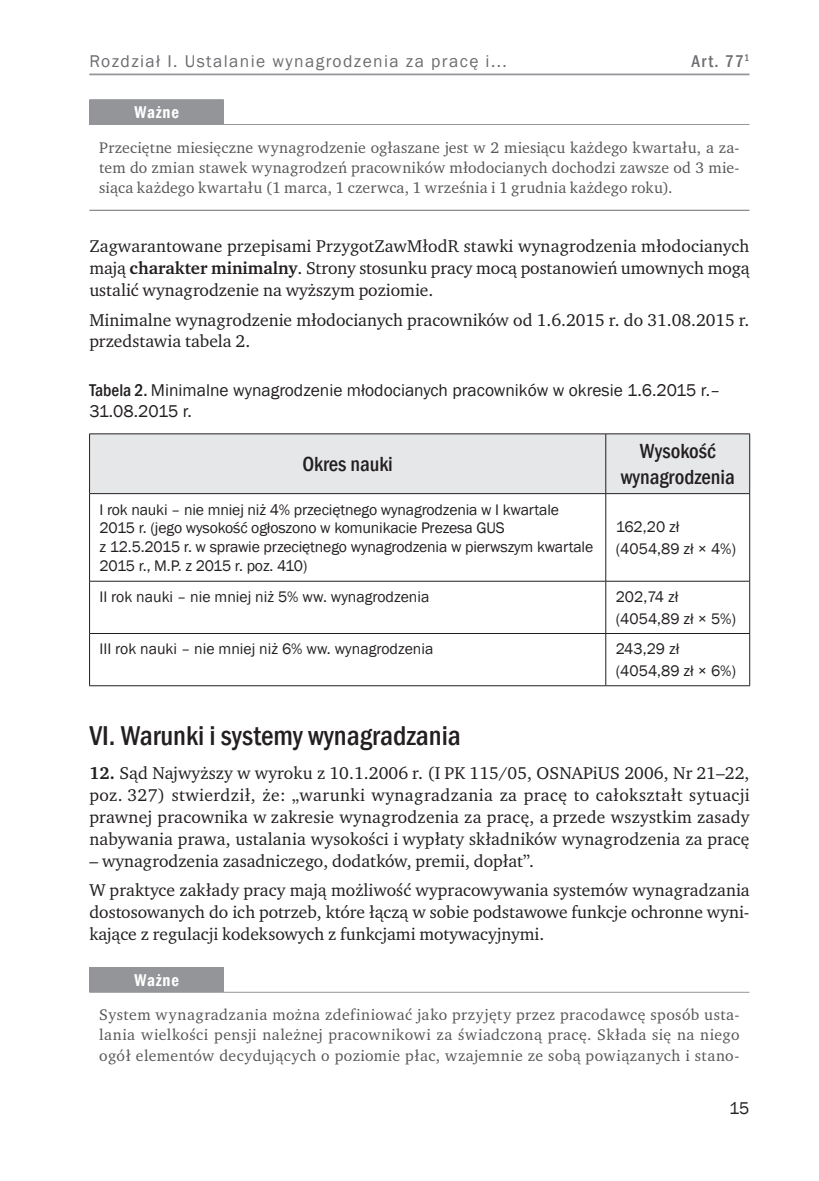
<style>
.page{position:relative;width:819px;height:1181px;background:#fff}
.page>*{position:absolute;margin:0;border:0;box-sizing:border-box;transform-origin:0 0}
.t1{font:500 condensed 28px "Franklin Gothic";color:#231f20}
.t2{font:500 condensed 21px/25.2px "Franklin Gothic";color:#231f20;text-align:center}
.t3{font:17.5px/21.9px "Charter ITC Pro";color:#231f20}
.t4{font:17.5px/21px "Franklin Gothic";color:#231f20}
.t5{font:17.5px "Franklin Gothic";letter-spacing:.08em;color:#6c6d70}
.t6{font:600 condensed 17.5px "Franklin Gothic";letter-spacing:.05em;color:#fff;scale:.95 1}
.t7{font:500 condensed 17.5px "Franklin Gothic";color:#6c6d70}
.t8{font:15.75px/20.1px "Charter ITC Pro";letter-spacing:.025em;color:#57585a;text-align:justify}
.t9{font:15.75px/18.9px "Franklin Gothic";letter-spacing:-.01em;color:#231f20}
.s1{font-weight:700}
.s2{font-weight:500;font-stretch:condensed}
</style>
<div class="page">
<hr style="left:89px;top:74px;width:660px;height:1px;background:#939598">
<hr style="left:89px;top:210px;width:660px;height:1px;background:#6c6d70">
<div style="left:90px;top:100px;width:134px;height:24px;background:#939598"></div>
<hr style="left:89px;top:99px;width:135px;height:1px;background:#939598">
<svg style="left:89px;top:100px;width:1px;height:24px"></svg>
<hr style="left:89px;top:124px;width:135px;height:1px;background:#939598">
<hr style="left:224px;top:124px;width:525px;height:1px;background:#939598">
<div style="left:90px;top:434px;width:659px;height:59px;background:#e6e7e9"></div>
<hr style="left:89px;top:433px;width:516px;height:1px;background:#231f20">
<hr style="left:89px;top:434px;width:1px;height:59px;background:#231f20">
<hr style="left:605px;top:433px;width:144px;height:1px;background:#231f20">
<hr style="left:605px;top:434px;width:1px;height:59px;background:#231f20">
<hr style="left:749px;top:434px;width:1px;height:59px;background:#231f20">
<hr style="left:89px;top:493px;width:516px;height:1px;background:#231f20">
<hr style="left:89px;top:494px;width:1px;height:87px;background:#231f20">
<hr style="left:605px;top:493px;width:144px;height:1px;background:#231f20">
<hr style="left:605px;top:494px;width:1px;height:87px;background:#231f20">
<hr style="left:749px;top:494px;width:1px;height:87px;background:#231f20">
<hr style="left:89px;top:581px;width:516px;height:1px;background:#231f20">
<hr style="left:89px;top:581px;width:1px;height:52px;background:#231f20">
<hr style="left:605px;top:581px;width:144px;height:1px;background:#231f20">
<hr style="left:605px;top:581px;width:1px;height:52px;background:#231f20">
<hr style="left:749px;top:581px;width:1px;height:52px;background:#231f20">
<hr style="left:89px;top:633px;width:516px;height:1px;background:#231f20">
<hr style="left:89px;top:634px;width:1px;height:51px;background:#231f20">
<hr style="left:605px;top:633px;width:144px;height:1px;background:#231f20">
<hr style="left:605px;top:634px;width:1px;height:51px;background:#231f20">
<hr style="left:749px;top:634px;width:1px;height:51px;background:#231f20">
<hr style="left:89px;top:685px;width:516px;height:1px;background:#231f20">
<hr style="left:605px;top:685px;width:144px;height:1px;background:#231f20">
<div style="left:90px;top:967px;width:134px;height:25px;background:#939598"></div>
<hr style="left:89px;top:967px;width:135px;height:1px;background:#939598">
<svg style="left:89px;top:968px;width:1px;height:24px"></svg>
<hr style="left:89px;top:992px;width:135px;height:1px;background:#939598">
<hr style="left:224px;top:992px;width:525px;height:1px;background:#939598">
<p class="t5" style="left:89px;top:50px;width:419px">Rozdział I. Ustalanie wynagrodzenia za pracę i...</p>
<p class="t7" style="left:691px;top:50px;width:60px">Art. 77<sup>1</sup></p>
<p class="t6" style="left:135px;top:101px;width:48px">Ważne</p>
<p class="t8" style="left:99px;top:137px;width:641px">Przeciętne miesięczne wynagrodzenie ogłaszane jest w 2 miesiącu każdego kwartału, a za&shy;tem do zmian stawek wynagrodzeń pracowników młodocianych dochodzi zawsze od 3 mie&shy;siąca każdego kwartału (1 marca, 1 czerwca, 1 września i 1 grudnia każdego roku).</p>
<p class="t3" style="left:89px;top:235px;width:662px;text-align:justify">Zagwarantowane przepisami PrzygotZawMłodR stawki wynagrodzenia młodocianych mają <span class="s1">charakter minimalny</span>. Strony stosunku pracy mocą postanowień umownych mogą ustalić wynagrodzenie na wyższym poziomie.</p>
<p class="t3" style="left:89px;top:308px;width:661px">Minimalne wynagrodzenie młodocianych pracowników od 1.6.2015 r. do 31.08.2015 r. przedstawia tabela 2.</p>
<p class="t4" style="left:89px;top:380px;width:632px"><span class="s2">Tabela 2.</span> Minimalne wynagrodzenie młodocianych pracowników w okresie 1.6.2015 r.–<br>31.08.2015 r.</p>
<p class="t2" style="left:302px;top:451px;width:92px">Okres nauki</p>
<p class="t2" style="left:620px;top:439px;width:116px">Wysokość wynagrodzenia</p>
<p class="t9" style="left:99px;top:500px;width:495px">I rok nauki – nie mniej niż 4% przeciętnego wynagrodzenia w I kwartale 2015 r. (jego wysokość ogłoszono w komunikacie Prezesa GUS<br>z 12.5.2015 r. w sprawie przeciętnego wynagrodzenia w pierwszym kwartale 2015 r., M.P. z 2015 r. poz. 410)</p>
<p class="t9" style="left:615px;top:517px;width:122px;line-height:21.3px">162,20 zł (4054,89 zł × 4%)</p>
<p class="t9" style="left:99px;top:588px;width:331px">II rok nauki – nie mniej niż 5% ww. wynagrodzenia</p>
<p class="t9" style="left:615px;top:586px;width:122px;line-height:21.3px">202,74 zł (4054,89 zł × 5%)</p>
<p class="t9" style="left:99px;top:640px;width:335px">III rok nauki – nie mniej niż 6% ww. wynagrodzenia</p>
<p class="t9" style="left:615px;top:639px;width:122px;line-height:21.3px">243,29 zł (4054,89 zł × 6%)</p>
<h1 class="t1" style="left:89px;top:717px;width:373px">VI. Warunki i systemy wynagradzania</h1>
<p class="t3" style="left:89px;top:762px;width:662px;text-align:justify"><span class="s1">12.</span> Sąd Najwyższy w wyroku z 10.1.2006 r. (I PK 115/05, OSNAPiUS 2006, Nr 21–22, poz. 327) stwierdził, że: „warunki wynagradzania za pracę to całokształt sytuacji prawnej pracownika w zakresie wynagrodzenia za pracę, a przede wszystkim zasady nabywania prawa, ustalania wysokości i wypłaty składników wynagrodzenia za pracę</p>
<p class="t3" style="left:89px;top:845px;width:662px;line-height:29.4px">– wynagrodzenia zasadniczego, dodatków, premii, dopłat”.<br>W praktyce zakłady pracy mają możliwość wypracowywania systemów wynagradzania</p>
<p class="t3" style="left:89px;top:900px;width:661px">dostosowanych do ich potrzeb, które łączą w sobie podstawowe funkcje ochronne wyni&shy;kające z regulacji kodeksowych z funkcjami motywacyjnymi.</p>
<p class="t6" style="left:135px;top:968px;width:48px">Ważne</p>
<p class="t8" style="left:99px;top:1004px;width:641px">System wynagradzania można zdefiniować jako przyjęty przez pracodawcę sposób usta&shy;lania wielkości pensji należnej pracownikowi za świadczoną pracę. Składa się na niego ogół elementów decydujących o poziomie płac, wzajemnie ze sobą powiązanych i stano-</p>
<p class="t4" style="left:729px;top:1098px;width:22px">15</p>
</div>
